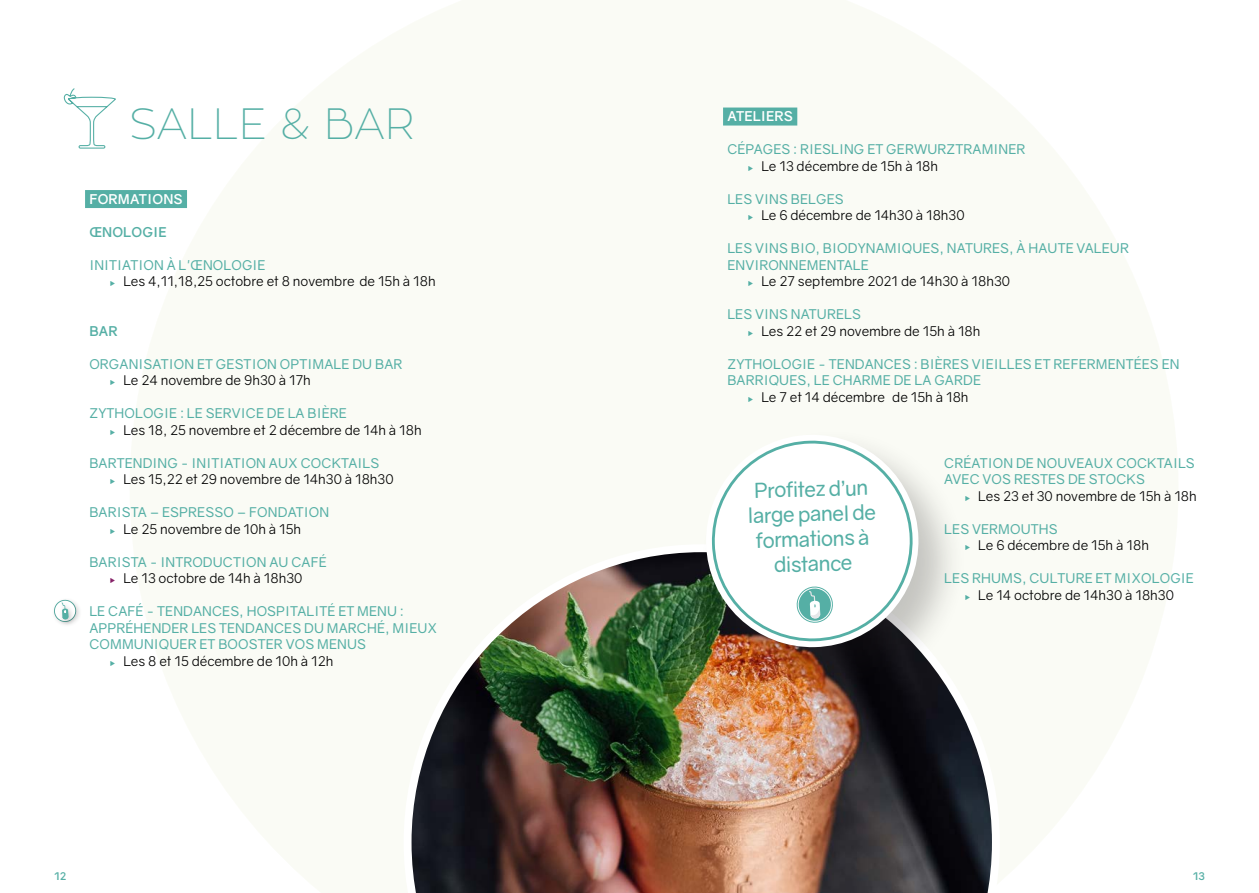
<style>
.page{position:relative;width:1259px;height:893px;background:#fff}
.page>*{position:absolute;margin:0;border:0;box-sizing:border-box;transform-origin:0 0}
._1E_TITRE{font:100 43.5px "Zona Pro";color:#55afa5}
.TEXTE{font:20.85px/24.9px "Gravity";color:#55afa5;text-align:center}
.TITRE_COLLABORATION{font:13.5px/16.5px "Gravity";letter-spacing:.01em;color:#55afa5}
.t1{font:13.5px "Gravity";color:#000}
.TITRE_COLLABORATION-2{font:700 13.5px "Gravity";letter-spacing:.01em;color:#fff}
.TITRE_COLLABORATION-3{font:700 13.5px "Gravity";letter-spacing:.01em;color:#55afa5}
.t2{font:700 10.5px "Gravity";color:#55afa5}
.t3{font:4.5px "Icons South St";color:#55afa5}
.t4{font:4.5px "Icons South St";color:#862268}
</style>
<div class="page">
<img style="left:411px;top:552px;width:581px;height:341px">
<div style="left:699px;top:428px;width:269px;height:269px;background:#231f20;opacity:.25"></div>
<img style="left:704px;top:433px;width:216px;height:216px">
<svg style="left:712px;top:441px;width:200px;height:202px"></svg>
<div style="left:85px;top:190px;width:102px;height:18px;background:#55afa5"></div>
<svg style="left:63px;top:88px;width:53px;height:61px"></svg>
<div style="left:723px;top:108px;width:74px;height:18px;background:#55afa5"></div>
<div style="left:52px;top:598px;width:30px;height:30px;background:#231f20;opacity:.25"></div>
<div style="left:59px;top:600px;width:16px;height:26px;background:#231f20;opacity:.25"></div>
<svg style="left:53px;top:599px;width:24px;height:24px"></svg>
<p class="_1E_TITRE" style="left:130px;top:96px;width:286px">SALLE &amp; BAR</p>
<p class="TITRE_COLLABORATION-2" style="left:727px;top:108px;width:67px">ATELIERS</p>
<p class="TITRE_COLLABORATION" style="left:727px;top:141px;width:299px">CÉPAGES : RIESLING ET GERWURZTRAMINER</p>
<p class="t3" style="left:748px;top:167px;width:6px">C</p>
<p class="t1" style="left:761px;top:158px;width:178px">Le 13 décembre de 15h à 18h</p>
<p class="TITRE_COLLABORATION" style="left:727px;top:191px;width:118px">LES VINS BELGES</p>
<p class="t3" style="left:748px;top:216px;width:6px">C</p>
<p class="t1" style="left:761px;top:207px;width:205px">Le 6 décembre de 14h30 à 18h30</p>
<p class="TITRE_COLLABORATION" style="left:727px;top:240px;width:403px">LES VINS BIO, BIODYNAMIQUES, NATURES, À HAUTE VALEUR<br>ENVIRONNEMENTALE</p>
<p class="t3" style="left:748px;top:282px;width:6px">C</p>
<p class="t1" style="left:761px;top:273px;width:250px">Le 27 septembre 2021 de 14h30 à 18h30</p>
<p class="TITRE_COLLABORATION" style="left:727px;top:306px;width:135px">LES VINS NATURELS</p>
<p class="t3" style="left:748px;top:332px;width:6px">C</p>
<p class="t1" style="left:761px;top:323px;width:221px">Les 22 et 29 novembre de 15h à 18h</p>
<p class="TITRE_COLLABORATION" style="left:727px;top:356px;width:454px">ZYTHOLOGIE - TENDANCES : BIÈRES VIEILLES ET REFERMENTÉES EN<br>BARRIQUES, LE CHARME DE LA GARDE</p>
<p class="t3" style="left:748px;top:398px;width:6px">C</p>
<p class="t1" style="left:761px;top:389px;width:209px">Le 7 et 14 décembre de 15h à 18h</p>
<p class="TITRE_COLLABORATION-2" style="left:89px;top:190px;width:95px">FORMATIONS</p>
<p class="TITRE_COLLABORATION-3" style="left:89px;top:223px;width:79px">ŒNOLOGIE</p>
<p class="TITRE_COLLABORATION" style="left:89px;top:257px;width:178px">INITIATION À L'ŒNOLOGIE</p>
<p class="t3" style="left:111px;top:282px;width:6px">C</p>
<p class="t1" style="left:123px;top:273px;width:314px">Les 4,11,18,25 octobre et 8 novembre de 15h à 18h</p>
<p class="TITRE_COLLABORATION-3" style="left:89px;top:322px;width:30px">BAR</p>
<p class="TITRE_COLLABORATION" style="left:89px;top:356px;width:314px">ORGANISATION ET GESTION OPTIMALE DU BAR</p>
<p class="t3" style="left:111px;top:381px;width:6px">C</p>
<p class="t1" style="left:123px;top:372px;width:189px">Le 24 novembre de 9h30 à 17h</p>
<p class="TITRE_COLLABORATION" style="left:89px;top:405px;width:259px">ZYTHOLOGIE : LE SERVICE DE LA BIÈRE</p>
<p class="t3" style="left:111px;top:431px;width:6px">C</p>
<p class="t1" style="left:123px;top:422px;width:300px">Les 18, 25 novembre et 2 décembre de 14h à 18h</p>
<p class="TITRE_COLLABORATION" style="left:89px;top:455px;width:291px">BARTENDING - INITIATION AUX COCKTAILS</p>
<p class="t3" style="left:111px;top:480px;width:6px">C</p>
<p class="t1" style="left:123px;top:471px;width:272px">Les 15,22 et 29 novembre de 14h30 à 18h30</p>
<p class="TITRE_COLLABORATION" style="left:89px;top:504px;width:241px">BARISTA – ESPRESSO – FONDATION</p>
<p class="t3" style="left:111px;top:530px;width:6px">C</p>
<p class="t1" style="left:123px;top:521px;width:179px">Le 25 novembre de 10h à 15h</p>
<p class="TITRE_COLLABORATION" style="left:89px;top:554px;width:239px">BARISTA - INTRODUCTION AU CAFÉ</p>
<p class="t4" style="left:111px;top:579px;width:6px">C</p>
<p class="t1" style="left:123px;top:570px;width:180px">Le 13 octobre de 14h à 18h30</p>
<p class="TITRE_COLLABORATION" style="left:89px;top:603px;width:349px">LE CAFÉ - TENDANCES, HOSPITALITÉ ET MENU :<br>APPRÉHENDER LES TENDANCES DU MARCHÉ, MIEUX<br>COMMUNIQUER ET BOOSTER VOS MENUS</p>
<p class="t3" style="left:111px;top:662px;width:6px">C</p>
<p class="t1" style="left:123px;top:653px;width:212px">Les 8 et 15 décembre de 10h à 12h</p>
<p class="TITRE_COLLABORATION" style="left:944px;top:455px;width:252px">CRÉATION DE NOUVEAUX COCKTAILS<br>AVEC VOS RESTES DE STOCKS</p>
<p class="t3" style="left:965px;top:497px;width:6px">C</p>
<p class="t1" style="left:978px;top:488px;width:220px">Les 23 et 30 novembre de 15h à 18h</p>
<p class="TITRE_COLLABORATION" style="left:944px;top:521px;width:115px">LES VERMOUTHS</p>
<p class="t3" style="left:965px;top:546px;width:6px">C</p>
<p class="t1" style="left:978px;top:537px;width:172px">Le 6 décembre de 15h à 18h</p>
<p class="TITRE_COLLABORATION" style="left:944px;top:570px;width:251px">LES RHUMS, CULTURE ET MIXOLOGIE</p>
<p class="t3" style="left:965px;top:596px;width:6px">C</p>
<p class="t1" style="left:978px;top:587px;width:197px">Le 14 octobre de 14h30 à 18h30</p>
<p class="TEXTE" style="left:746px;top:479px;width:130px;rotate:-2deg">Profitez d’un large panel de formations à distance</p>
<p class="t2" style="left:54px;top:870px;width:14px">12</p>
<p class="t2" style="left:1192px;top:870px;width:14px">13</p>
</div>
